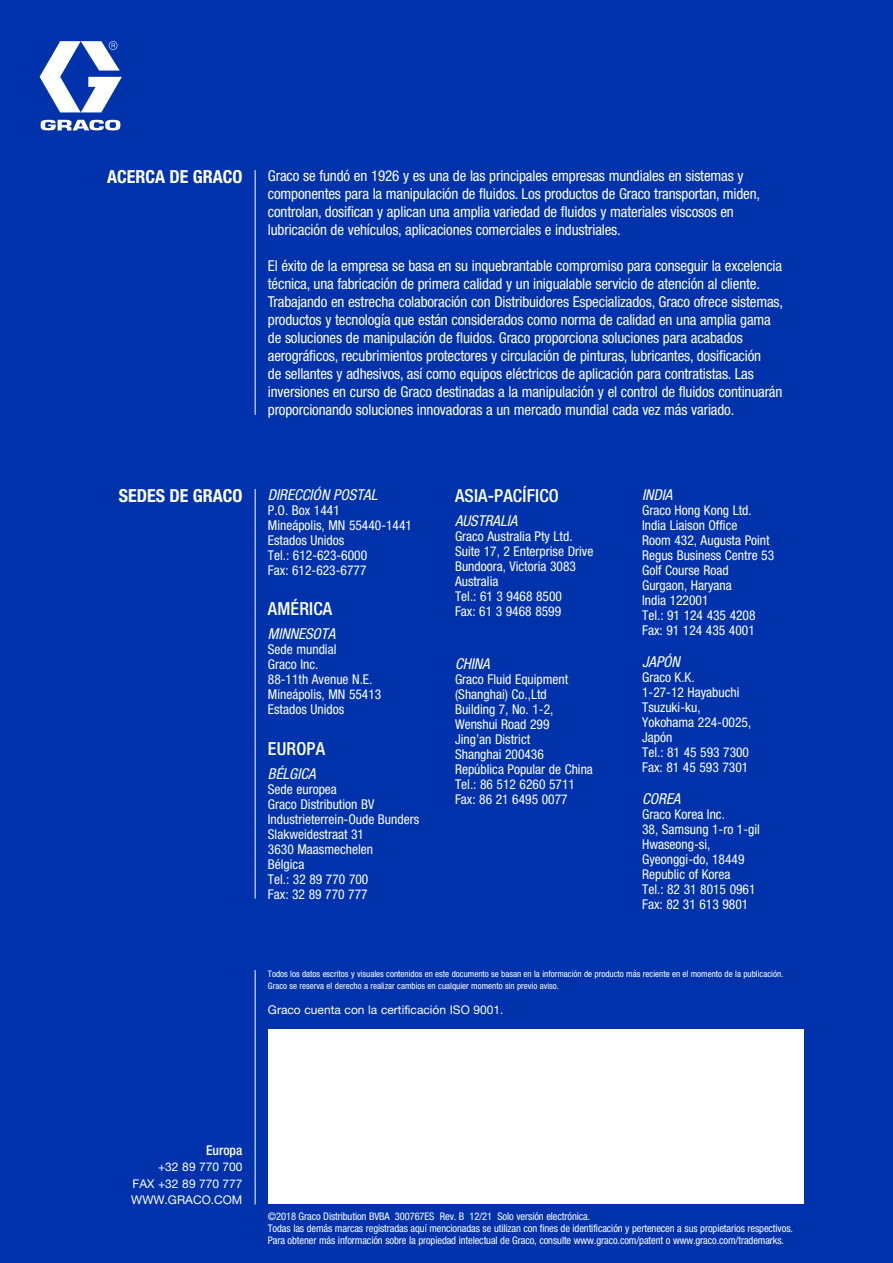
<style>
.page{position:relative;width:893px;height:1263px;background:#0033ab}
.page>*{position:absolute;margin:0;border:0;box-sizing:border-box;transform-origin:0 0}
.t1{font:500 condensed 18px "Helvetica Neue LT Std";letter-spacing:.01em;color:#fff}
.t2{font:700 condensed 18px "Helvetica Neue LT Std";color:#fff}
.t3{font:condensed 15px/18px "Helvetica Neue LT Std";letter-spacing:-.01em;color:#fff}
.t4{font:italic condensed 15px "Helvetica Neue LT Std";color:#fff}
.t5{font:condensed 13.5px/15px "Helvetica Neue LT Std";color:#fff}
.t6{font:500 condensed 13.5px "Helvetica Neue LT Std";color:#fff}
.t7{font:12px/16.5px "Helvetica Neue LT Std";color:#fff;text-align:justify}
.t8{font:condensed 10.5px/12px "Helvetica Neue LT Std";letter-spacing:-.01em;color:#fff}
.t9{font:condensed 9px/12px "Helvetica Neue LT Std";color:#fff}
</style>
<div class="page">
<svg style="left:40px;top:41px;width:82px;height:89px"></svg>
<div style="left:268px;top:1030px;width:536px;height:174px;background:#fff"></div>
<hr style="left:255px;top:170px;width:1px;height:245px;background:#fff">
<hr style="left:255px;top:970px;width:1px;height:234px;background:#fff">
<hr style="left:255px;top:489px;width:1px;height:409px;background:#fff">
<p class="t2" style="left:107px;top:166px;width:137px">ACERCA DE GRACO</p>
<p class="t3" style="left:268px;top:166px;width:494px">Graco se fundó en 1926 y es una de las principales empresas mundiales en sistemas y componentes para la manipulación de fluidos. Los productos de Graco transportan, miden, controlan, dosifican y aplican una amplia variedad de fluidos y materiales viscosos en lubricación de vehículos, aplicaciones comerciales e industriales.</p>
<p class="t3" style="left:268px;top:256px;width:517px">El éxito de la empresa se basa en su inquebrantable compromiso para conseguir la excelencia técnica, una fabricación de primera calidad y un inigualable servicio de atención al cliente.<br>Trabajando en estrecha colaboración con Distribuidores Especializados, Graco ofrece sistemas, productos y tecnología que están considerados como norma de calidad en una amplia gama de soluciones de manipulación de fluidos. Graco proporciona soluciones para acabados aerográficos, recubrimientos protectores y circulación de pinturas, lubricantes, dosificación<br>de sellantes y adhesivos, así como equipos eléctricos de aplicación para contratistas. Las inversiones en curso de Graco destinadas a la manipulación y el control de fluidos continuarán proporcionando soluciones innovadoras a un mercado mundial cada vez más variado.</p>
<p class="t2" style="left:119px;top:485px;width:125px">SEDES DE GRACO</p>
<p class="t4" style="left:268px;top:486px;width:111px">DIRECCIÓN POSTAL</p>
<p class="t5" style="left:268px;top:502px;width:146px">P.O. Box 1441<br>Mineápolis, MN 55440-1441<br>Estados Unidos<br>Tel.: 612-623-6000<br>Fax: 612-623-6777</p>
<p class="t1" style="left:268px;top:598px;width:66px">AMÉRICA</p>
<p class="t4" style="left:268px;top:625px;width:69px">MINNESOTA</p>
<p class="t5" style="left:268px;top:642px;width:115px">Sede mundial<br>Graco Inc.<br>88-11th Avenue N.E.<br>Mineápolis, MN 55413<br>Estados Unidos</p>
<p class="t1" style="left:268px;top:737px;width:59px">EUROPA</p>
<p class="t4" style="left:268px;top:764px;width:49px">BÉLGICA</p>
<p class="t5" style="left:268px;top:781px;width:153px">Sede europea<br>Graco Distribution BV<br>Industrieterrein-Oude Bunders<br>Slakweidestraat 31<br>3630 Maasmechelen<br>Bélgica<br>Tel.: 32 89 770 700<br>Fax: 32 89 770 777</p>
<p class="t1" style="left:455px;top:485px;width:105px">ASIA-PACÍFICO</p>
<p class="t4" style="left:455px;top:512px;width:64px">AUSTRALIA</p>
<p class="t5" style="left:455px;top:528px;width:140px">Graco Australia Pty Ltd.<br>Suite 17, 2 Enterprise Drive<br>Bundoora, Victoria 3083<br>Australia<br>Tel.: 61 3 9468 8500<br>Fax: 61 3 9468 8599</p>
<p class="t4" style="left:455px;top:655px;width:36px">CHINA</p>
<p class="t5" style="left:455px;top:672px;width:139px">Graco Fluid Equipment (Shanghai) Co.,Ltd<br>Building 7, No. 1-2,<br>Wenshui Road 299<br>Jing’an District<br>Shanghai 200436<br>República Popular de China<br>Tel.: 86 512 6260 5711<br>Fax: 86 21 6495 0077</p>
<p class="t4" style="left:642px;top:486px;width:32px">INDIA</p>
<p class="t5" style="left:642px;top:502px;width:134px">Graco Hong Kong Ltd.<br>India Liaison Office<br>Room 432, Augusta Point<br>Regus Business Centre 53<br>Golf Course Road<br>Gurgaon, Haryana<br>India 122001<br>Tel.: 91 124 435 4208<br>Fax: 91 124 435 4001</p>
<p class="t4" style="left:642px;top:653px;width:39px">JAPÓN</p>
<p class="t5" style="left:642px;top:669px;width:111px">Graco K.K.<br>1-27-12 Hayabuchi<br>Tsuzuki-ku,<br>Yokohama 224-0025,<br>Japón<br>Tel.: 81 45 593 7300<br>Fax: 81 45 593 7301</p>
<p class="t4" style="left:642px;top:790px;width:40px">COREA</p>
<p class="t5" style="left:642px;top:806px;width:119px">Graco Korea Inc.<br>38, Samsung 1-ro 1-gil<br>Hwaseong-si,<br>Gyeonggi-do, 18449<br>Republic of Korea<br>Tel.: 82 31 8015 0961<br>Fax: 82 31 613 9801</p>
<p class="t9" style="left:268px;top:967px;width:517px">Todos los datos escritos y visuales contenidos en este documento se basan en la información de producto más reciente en el momento de la publicación.<br>Graco se reserva el derecho a realizar cambios en cualquier momento sin previo aviso.</p>
<p class="t7" style="left:268px;top:1001px;width:237px">Graco cuenta con la certificación ISO 9001.</p>
<p class="t6" style="left:206px;top:1142px;width:38px">Europa</p>
<p class="t7" style="left:131px;top:1159px;width:113px;text-indent:27px">+32 89 770 700<br>FAX +32 89 770 777<br>WWW.GRACO.COM</p>
<p class="t8" style="left:268px;top:1210px;width:527px">©2018 Graco Distribution BVBA 300767ES Rev. B 12/21 Solo versión electrónica.<br>Todas las demás marcas registradas aquí mencionadas se utilizan con fines de identificación y pertenecen a sus propietarios respectivos.<br>Para obtener más información sobre la propiedad intelectual de Graco, consulte www.graco.com/patent o www.graco.com/trademarks.</p>
</div>
